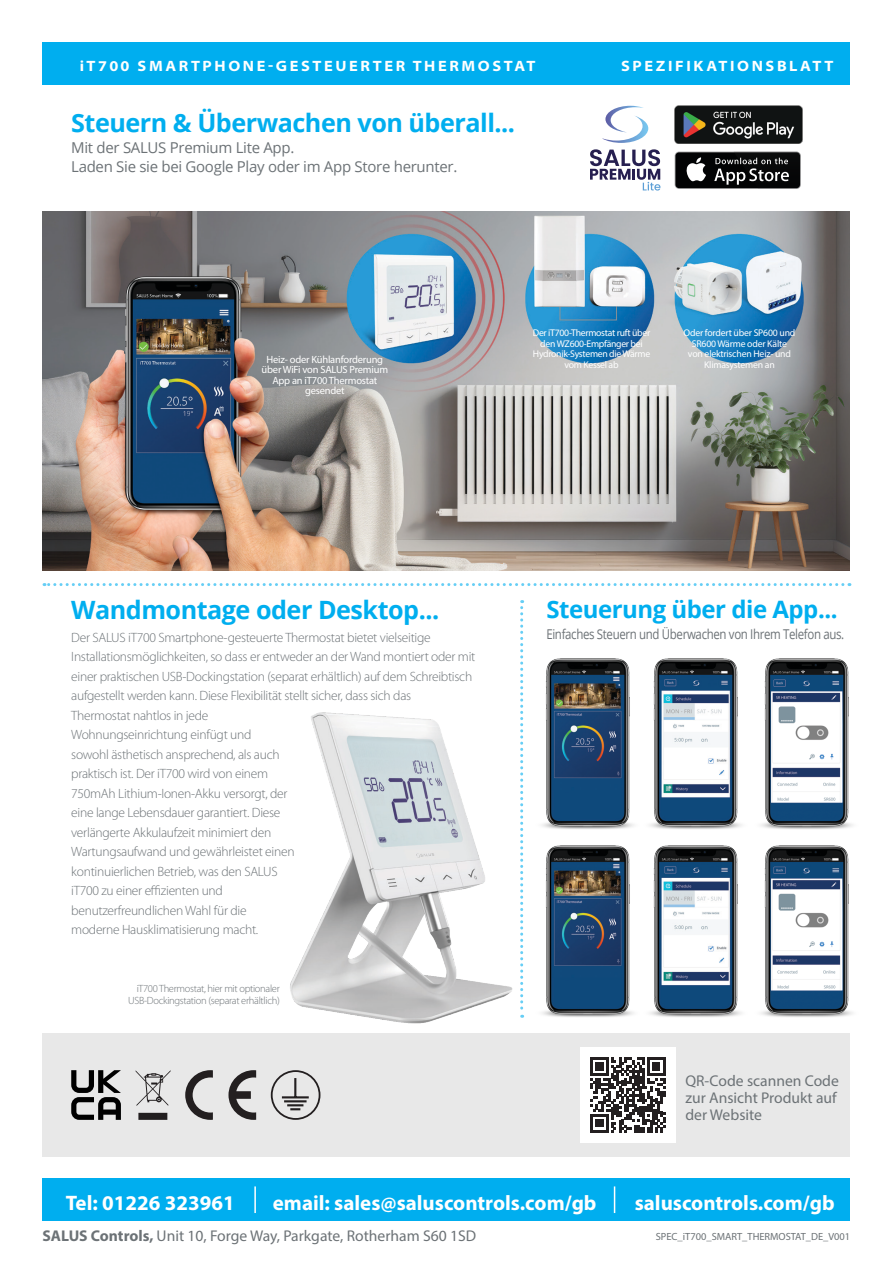
<style>
.page{position:relative;width:893px;height:1263px;background:#fff}
.page>*{position:absolute;margin:0;border:0;box-sizing:border-box;transform-origin:0 0}
.t1{font:700 25.2px "Open Sans";letter-spacing:-.02em;color:#00aeef}
.t2{font:700 24px "Open Sans";letter-spacing:-.02em;color:#00aeef}
.t3{font:700 21px "Myriad Pro";color:#fff}
.t4{font:15.6px/17.4px "Myriad Pro";color:#6c7276}
.t5{font:15px "Open Sans";letter-spacing:-.02em;color:#6c7276}
.t6{font:700 semi-expanded 15px "Myriad Pro";letter-spacing:.175em;color:#fff}
.Description{font:300 13.5px/19.5px "Myriad Pro";letter-spacing:-.02em;color:#6c7276}
.t7{font:13.5px "Open Sans";letter-spacing:-.03em;color:#6c7276;scale:.85 1}
.t8{font:10.5px/10.5px "Myriad Pro";letter-spacing:-.02em;color:#fff;text-align:center}
.t9{font:300 10.5px/12px "Myriad Pro";letter-spacing:-.03em;color:#6c7276;text-align:right}
.t10{font:10.35px "Myriad Pro";color:#6c7276}
.t11{font:9.75px/10.5px "Myriad Pro";letter-spacing:-.025em;color:#fff;text-align:center}
.s1{font-weight:700}
</style>
<div class="page">
<div style="left:43px;top:1033px;width:807px;height:124px;background:#e8e8e9"></div>
<div style="left:43px;top:43px;width:807px;height:42px;background:#00aeef"></div>
<div style="left:43px;top:1178px;width:807px;height:42px;background:#00aeef"></div>
<hr style="left:254px;top:1186px;width:2px;height:27px;background:#fff">
<svg style="left:614px;top:1186px;width:1px;height:27px"></svg>
<div style="left:580px;top:1047px;width:96px;height:96px;background:#fff"></div>
<svg style="left:590px;top:1057px;width:75px;height:75px"></svg>
<svg style="left:185px;top:1070px;width:28px;height:50px"></svg>
<svg style="left:228px;top:1070px;width:28px;height:50px"></svg>
<svg style="left:71px;top:1070px;width:50px;height:50px"></svg>
<svg style="left:294px;top:1078px;width:2px;height:18px"></svg>
<svg style="left:287px;top:1104px;width:16px;height:6px"></svg>
<hr style="left:284px;top:1100px;width:23px;height:2px;background:#231f20">
<hr style="left:282px;top:1096px;width:27px;height:2px;background:#231f20">
<div style="left:271px;top:1070px;width:49px;height:50px;border:2px solid #231f20;border-radius:50%"></div>
<svg style="left:136px;top:1070px;width:35px;height:50px"></svg>
<div style="left:675px;top:152px;width:125px;height:36px;background:#020304;border-radius:4px"></div>
<svg style="left:686px;top:157px;width:20px;height:24px"></svg>
<svg style="left:714px;top:152px;width:87px;height:37px"></svg>
<img style="left:674px;top:106px;width:128px;height:37px">
<svg style="left:44px;top:583px;width:799px;height:3px"></svg>
<svg style="left:520px;top:600px;width:3px;height:76px"></svg>
<img style="left:43px;top:211px;width:806px;height:360px">
<svg style="left:602px;top:106px;width:46px;height:37px"></svg>
<svg style="left:590px;top:149px;width:70px;height:42px"></svg>
<img style="left:290px;top:676px;width:235px;height:348px">
<img style="left:542px;top:658px;width:92px;height:171px">
<img style="left:650px;top:658px;width:92px;height:171px">
<img style="left:761px;top:658px;width:92px;height:171px">
<img style="left:542px;top:845px;width:92px;height:172px">
<img style="left:650px;top:845px;width:92px;height:172px">
<img style="left:761px;top:845px;width:92px;height:172px">
<p class="t6" style="left:80px;top:56px;width:457px">iT700 SMARTPHONE-GESTEUERTER THERMOSTAT</p>
<p class="t6" style="left:621px;top:56px;width:214px">SPEZIFIKATIONSBLATT</p>
<p class="t1" style="left:71px;top:105px;width:445px">Steuern &amp; Überwachen von überall...</p>
<p class="t5" style="left:71px;top:137px;width:225px">Mit der SALUS Premium Lite App.</p>
<p class="t5" style="left:71px;top:157px;width:388px">Laden Sie sie bei Google Play oder im App Store herunter.</p>
<p class="t8" style="left:262px;top:354px;width:128px">Heiz- oder Kühlanforderung über WiFi von SALUS Premium<br>App an iT700 Thermostat gesendet</p>
<p class="t11" style="left:533px;top:327px;width:119px">Der iT700-Thermostat ruft über den WZ600-Empfänger bei<br>Hydronik-Systemen die Wärme vom Kessel ab</p>
<p class="t11" style="left:683px;top:327px;width:113px">Oder fordert über SP600 und<br>SR600 Wärme oder Kälte von elektrischen Heiz- und<br>Klimasystemen an</p>
<p class="t1" style="left:71px;top:592px;width:369px">Wandmontage oder Desktop...</p>
<p class="Description" style="left:71px;top:628px;width:406px">Der SALUS iT700 Smartphone-gesteuerte Thermostat bietet vielseitige Installationsmöglichkeiten, so dass er entweder an der Wand montiert oder mit einer praktischen USB-Dockingstation (separat erhältlich) auf dem Schreibtisch aufgestellt werden kann. Diese Flexibilität stellt sicher, dass sich das<br>Thermostat nahtlos in jede<br>Wohnungseinrichtung einfügt und<br>sowohl ästhetisch ansprechend, als auch<br>praktisch ist. Der iT700 wird von einem<br>750mAh Lithium-Ionen-Akku versorgt, der<br>eine lange Lebensdauer garantiert. Diese<br>verlängerte Akkulaufzeit minimiert den<br>Wartungsaufwand und gewährleistet einen<br>kontinuierlichen Betrieb, was den SALUS<br>iT700 zu einer effizienten und<br>benutzerfreundlichen Wahl für die<br>moderne Hausklimatisierung macht.</p>
<p class="t9" style="left:128px;top:983px;width:153px">iT700 Thermostat, hier mit optionaler<br>USB-Dockingstation (separat erhältlich)</p>
<p class="t2" style="left:546px;top:592px;width:293px">Steuerung über die App...</p>
<p class="t7" style="left:546px;top:625px;width:352px">Einfaches Steuern und Überwachen von Ihrem Telefon aus.</p>
<p class="t4" style="left:685px;top:1071px;width:155px">QR-Code scannen Code zur Ansicht Produkt auf der Website</p>
<p class="t3" style="left:66px;top:1189px;width:170px">Tel: 01226 323961</p>
<p class="t3" style="left:273px;top:1189px;width:325px">email: sales@saluscontrols.com/gb</p>
<p class="t3" style="left:635px;top:1189px;width:201px">saluscontrols.com/gb</p>
<p class="t4" style="left:43px;top:1226px;width:435px"><span class="s1">SALUS Controls,</span> Unit 10, Forge Way, Parkgate, Rotherham S60 1SD</p>
<p class="t10" style="left:656px;top:1230px;width:196px">SPEC_iT700_SMART_THERMOSTAT_DE_V001</p>
</div>
